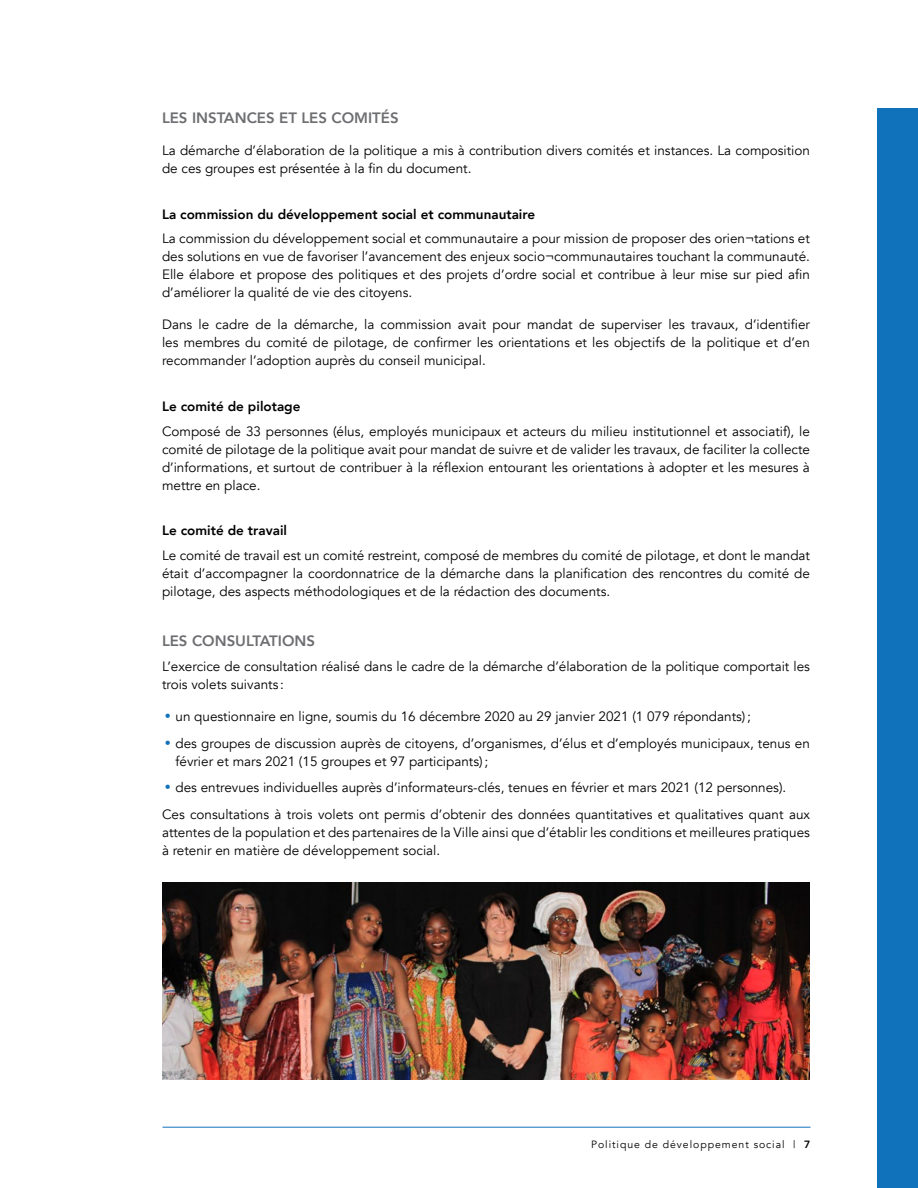
<style>
.page{position:relative;width:918px;height:1188px;background:#fff}
.page>*{position:absolute;margin:0;border:0;box-sizing:border-box;transform-origin:0 0}
.t1{font:800 15px "Avenir";color:#6d6e71}
.t2{font:13.5px/18px "Avenir";color:#000}
.t3{font:800 13.5px "Avenir";color:#000}
.t4{font:10.5px "Avenir";letter-spacing:.09em;color:#000}
.s1{font-size:12px;color:#1072ba}
.s2{font-weight:800}
</style>
<div class="page">
<div style="left:877px;top:108px;width:41px;height:1080px;background:#1072ba"></div>
<hr style="left:163px;top:1127px;width:648px;height:1px;background:#1072ba">
<img style="left:162px;top:882px;width:648px;height:198px">
<p class="t1" style="left:162px;top:106px;width:238px">LES INSTANCES ET LES COMITÉS</p>
<p class="t2" style="left:162px;top:142px;width:650px">La démarche d’élaboration de la politique a mis à contribution divers comités et instances. La composition de ces groupes est présentée à la fin du document.</p>
<p class="t3" style="left:162px;top:203px;width:375px">La commission du développement social et communautaire</p>
<p class="t2" style="left:162px;top:230px;width:650px;text-align:justify">La commission du développement social et communautaire a pour mission de proposer des orien¬tations et des solutions en vue de favoriser l’avancement des enjeux socio¬communautaires touchant la communauté.<br>Elle élabore et propose des politiques et des projets d’ordre social et contribue à leur mise sur pied afin d’améliorer la qualité de vie des citoyens.</p>
<p class="t2" style="left:162px;top:316px;width:650px;text-align:justify">Dans le cadre de la démarche, la commission avait pour mandat de superviser les travaux, d’identifier les membres du comité de pilotage, de confirmer les orientations et les objectifs de la politique et d’en recommander l’adoption auprès du conseil municipal.</p>
<p class="t3" style="left:162px;top:396px;width:140px">Le comité de pilotage</p>
<p class="t2" style="left:162px;top:422px;width:650px;text-align:justify">Composé de 33 personnes (élus, employés municipaux et acteurs du milieu institutionnel et associatif), le comité de pilotage de la politique avait pour mandat de suivre et de valider les travaux, de faciliter la collecte d’informations, et surtout de contribuer à la réflexion entourant les orientations à adopter et les mesures à mettre en place.</p>
<p class="t3" style="left:162px;top:520px;width:127px">Le comité de travail</p>
<p class="t2" style="left:162px;top:546px;width:650px;text-align:justify">Le comité de travail est un comité restreint, composé de membres du comité de pilotage, et dont le mandat était d’accompagner la coordonnatrice de la démarche dans la planification des rencontres du comité de pilotage, des aspects méthodologiques et de la rédaction des documents.</p>
<p class="t1" style="left:162px;top:629px;width:155px">LES CONSULTATIONS</p>
<p class="t2" style="left:162px;top:657px;width:649px">L’exercice de consultation réalisé dans le cadre de la démarche d’élaboration de la politique comportait les trois volets suivants :</p>
<p class="t2" style="left:165px;top:707px;width:588px"><span class="s1">•</span> un questionnaire en ligne, soumis du 16 décembre 2020 au 29 janvier 2021 (1 079 répondants);</p>
<p class="t2" style="left:176px;top:734px;width:636px;text-indent:-11px"><span class="s1">•</span> des groupes de discussion auprès de citoyens, d’organismes, d’élus et d’employés municipaux, tenus en février et mars 2021 (15 groupes et 97 participants);</p>
<p class="t2" style="left:162px;top:774px;width:650px;line-height:26.7px"><span class="s1">•</span> des entrevues individuelles auprès d’informateurs-clés, tenues en février et mars 2021 (12 personnes).<br>Ces consultations à trois volets ont permis d’obtenir des données quantitatives et qualitatives quant aux</p>
<p class="t2" style="left:162px;top:823px;width:649px">attentes de la population et des partenaires de la Ville ainsi que d’établir les conditions et meilleures pratiques à retenir en matière de développement social.</p>
<p class="t4" style="left:591px;top:1138px;width:221px">Politique de développement social | <span class="s2">7</span></p>
</div>
